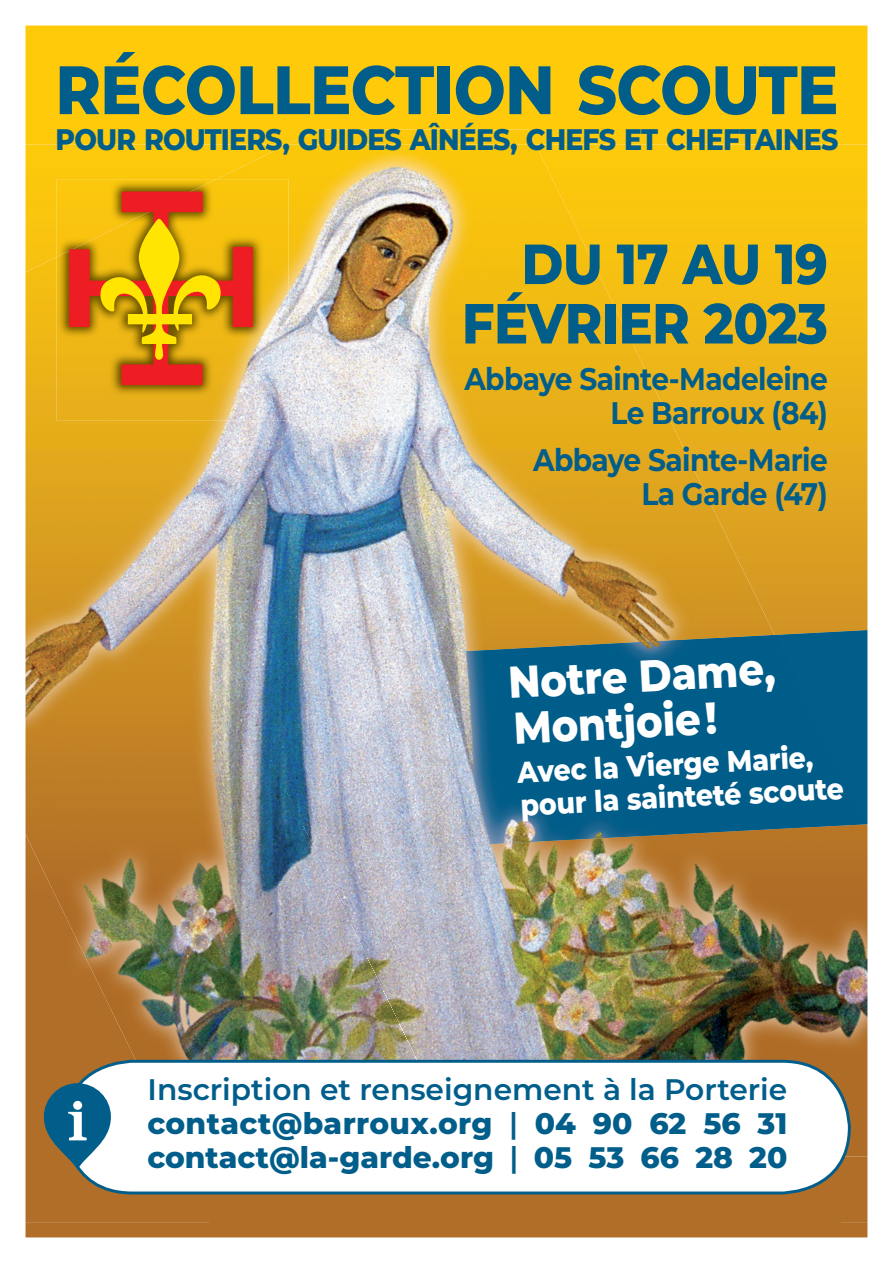
<style>
.page{position:relative;width:893px;height:1263px;background:#fff}
.page>*{position:absolute;margin:0;border:0;box-sizing:border-box;transform-origin:0 0}
.t1{font:800 68.25px "Montserrat";letter-spacing:-.01em;color:#015e8b;scale:.9 1}
.t2{font:800 56.4px/59.4px "Montserrat";letter-spacing:-.01em;color:#015e8b;text-align:right;scale:.9 1}
.t3{font:800 44.55px/46px "Montserrat";color:#fff;scale:.9 1}
.t4{font:700 31.2px/34.2px "Montserrat";letter-spacing:-.02em;color:#015e8b;text-align:right;scale:.9 1}
.t5{font:800 29.7px/34.2px "Montserrat";letter-spacing:-.005em;color:#015e8b;text-align:justify}
.t6{font:800 29.7px "Montserrat";letter-spacing:-.03em;color:#015e8b;scale:.9 1}
.t7{font:800 29.7px/32.7px "Montserrat";color:#fff;scale:.9 1}
.s1{font-weight:600}
</style>
<div class="page">
<img style="left:25px;top:25px;width:843px;height:1213px">
<h1 class="t1" style="left:55px;top:44px;width:871px">RÉCOLLECTION SCOUTE</h1>
<p class="t6" style="left:55px;top:119px;width:871px">POUR ROUTIERS, GUIDES AÎNÉES, CHEFS ET CHEFTAINES</p>
<h2 class="t2" style="left:462px;top:233px;width:408px">DU 17 AU 19<br>FÉVRIER 2023</h2>
<p class="t4" style="left:464px;top:361px;width:405px">Abbaye Sainte-Madeleine<br>Le Barroux (84)</p>
<p class="t4" style="left:533px;top:442px;width:329px">Abbaye Sainte-Marie<br>La Garde (47)</p>
<h3 class="t3" style="left:507px;top:658px;width:299px;rotate:-3deg">Notre Dame,<br>Montjoie !</h3>
<p class="t7" style="left:516px;top:755px;width:363px;rotate:-3deg">Avec la Vierge Marie, pour la sainteté scoute</p>
<p class="t5" style="left:147px;top:1072px;width:642px"><span class="s1">Inscription et renseignement à la Porterie </span>contact@barroux.org <span class="s1">|</span> 04 90 62 56 31 contact@la-garde.org <span class="s1">|</span> 05 53 66 28 20</p>
</div>
